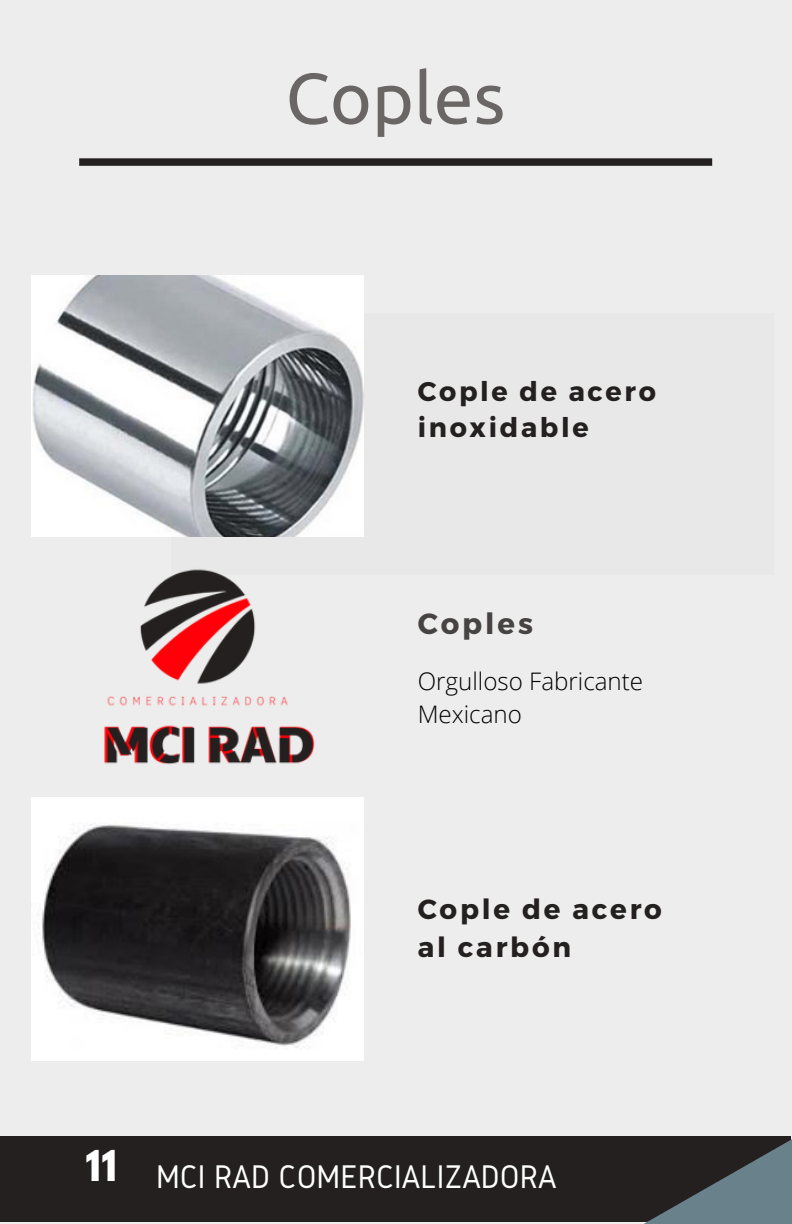
<style>
.page{position:relative;width:792px;height:1224px;background:#ededed}
.page>*{position:absolute;margin:0;border:0;box-sizing:border-box;transform-origin:0 0}
.t1{font:71.6px "Ubuntu";color:#6b6666}
.t2{font:34px "Gidole";color:#fff}
.t3{font:700 29.2px "Montserrat";letter-spacing:.1em;color:#474343}
.t4{font:700 27.8px/37.6px "Montserrat";letter-spacing:.1em;color:#242020}
.t5{font:700 27px/36px "Montserrat";letter-spacing:.1em;color:#242020}
.t6{font:300 24.2px/33.4px "Open Sans";color:#000}
</style>
<div class="page">
<div style="left:171px;top:313px;width:603px;height:261px;background:#e8e8e8"></div>
<img style="left:32px;top:276px;width:331px;height:784px">
<div style="left:79px;top:158px;width:633px;height:8px;background:#242020"></div>
<div style="left:0;top:1137px;width:791px;height:85px;background:#242020"></div>
<svg style="left:644px;top:1139px;width:148px;height:85px"></svg>
<h1 class="t1" style="left:285px;top:57px;width:221px">Coples</h1>
<p class="t5" style="left:418px;top:372px;width:240px">Cople de acero inoxidable</p>
<p class="t3" style="left:418px;top:605px;width:117px">Coples</p>
<p class="t6" style="left:418px;top:664px;width:227px">Orgulloso Fabricante<br>Mexicano</p>
<p class="t4" style="left:418px;top:889px;width:246px">Cople de acero al carbón</p>
<h2 class="t2" style="left:85px;top:1158px;width:473px"><sup>11</sup> MCI RAD COMERCIALIZADORA</h2>
</div>
